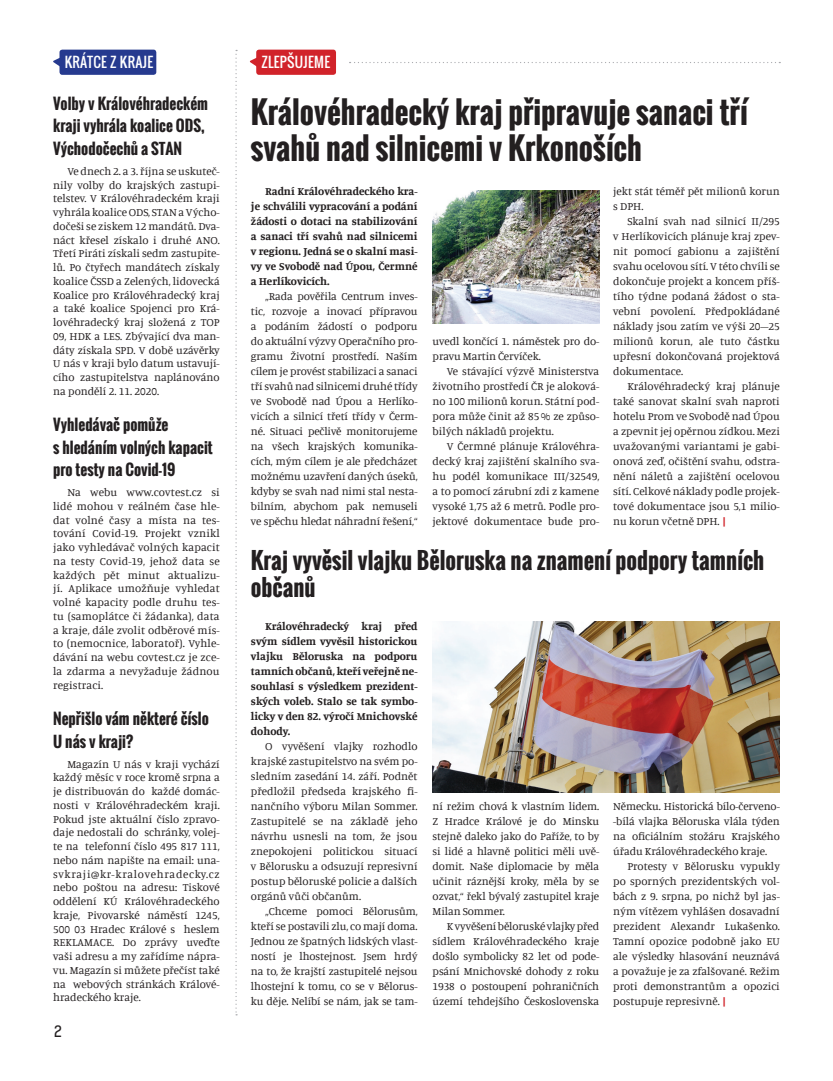
<style>
.page{position:relative;width:833px;height:1081px;background:#fff}
.page>*{position:absolute;margin:0;border:0;box-sizing:border-box;transform-origin:0 0}
.t1{font:700 30px/36px "Oswald";color:#231f20}
.t2{font:700 22.5px/27px "Oswald";color:#231f20}
.t3{font:700 15px/22.5px "Oswald";color:#231f20}
.t4{font:15px "Kelson Sans";color:#231f20}
.t5{font:13.75px "Oswald";letter-spacing:.02em;color:#fff}
.t6{font:11.25px/15px "Manuale";color:#231f20;text-align:justify}
.t7{font:700 11.25px/15px "Manuale";color:#231f20;text-align:justify}
.s1{font-weight:700;color:#d1232a}
</style>
<div class="page">
<svg style="left:235px;top:50px;width:2px;height:965px"></svg>
<svg style="left:349px;top:62px;width:431px;height:1px"></svg>
<svg style="left:53px;top:58px;width:6px;height:8px"></svg>
<div style="left:59px;top:50px;width:97px;height:25px;background:#263a8f;border-radius:3px"></div>
<svg style="left:250px;top:58px;width:6px;height:8px"></svg>
<div style="left:256px;top:50px;width:80px;height:25px;background:#d1232a;border-radius:3px"></div>
<img style="left:432px;top:621px;width:348px;height:171px">
<img style="left:432px;top:190px;width:167px;height:133px">
<p class="t5" style="left:65px;top:52px;width:90px">KRÁTCE Z KRAJE</p>
<p class="t5" style="left:261px;top:52px;width:69px">ZLEPŠUJEME</p>
<h1 class="t1" style="left:251px;top:94px;width:498px">Královéhradecký kraj připravuje sanaci tří svahů nad silnicemi v Krkonoších</h1>
<p class="t7" style="left:251px;top:183px;width:168px;text-indent:14px">Radní Královéhradeckého kra&shy;je schválili vypracování a podání žádosti o dotaci na stabilizování a sanaci tří svahů nad silnicemi v regionu. Jedná se o skalní masi&shy;vy ve Svobodě nad Úpou, Čermné a Herlíkovicích.</p>
<p class="t6" style="left:251px;top:288px;width:168px;text-indent:14px">„Rada pověřila Centrum inves&shy;tic, rozvoje a inovací přípravou a podáním žádostí o podporu do aktuální výzvy Operačního pro&shy;gramu Životní prostředí. Naším cílem je provést stabilizaci a sanaci tří svahů nad silnicemi druhé třídy ve Svobodě nad Úpou a Herlíko&shy;vicích a silnicí třetí třídy v Čerm&shy;né. Situaci pečlivě monitorujeme na všech krajských komunika&shy;cích, mým cílem je ale předcházet možnému uzavření daných úseků, kdyby se svah nad nimi stal nesta&shy;bilním, abychom pak nemuseli ve spěchu hledat náhradní řešení,“</p>
<h2 class="t2" style="left:251px;top:547px;width:515px">Kraj vyvěsil vlajku Běloruska na znamení podpory tamních občanů</h2>
<p class="t7" style="left:251px;top:618px;width:168px;text-indent:14px">Královéhradecký kraj před svým sídlem vyvěsil historickou vlajku Běloruska na podporu tamních občanů, kteří veřejně ne&shy;souhlasí s výsledkem prezident&shy;ských voleb. Stalo se tak symbo&shy;licky v den 82. výročí Mnichovské dohody.</p>
<p class="t6" style="left:251px;top:738px;width:168px;text-indent:14px">O vyvěšení vlajky rozhodlo krajské zastupitelstvo na svém po&shy;sledním zasedání 14. září. Podnět předložil předseda krajského fi&shy;nančního výboru Milan Sommer.<br>Zastupitelé se na základě jeho návrhu usnesli na tom, že jsou znepokojeni politickou situací v Bělorusku a odsuzují represivní postup běloruské policie a dalších orgánů vůči občanům.</p>
<p class="t6" style="left:251px;top:903px;width:168px;text-indent:14px">„Chceme pomoci Bělorusům, kteří se postavili zlu, co mají doma.<br>Jednou ze špatných lidských vlast&shy;ností je lhostejnost. Jsem hrdý na to, že krajští zastupitelé nejsou lhostejní k tomu, co se v Bělorus&shy;ku děje. Nelíbí se nám, jak se tam-</p>
<h3 class="t3" style="left:53px;top:92px;width:156px">Volby v Královéhradeckém kraji vyhrála koalice ODS,<br>Východočechů a STAN</h3>
<p class="t6" style="left:53px;top:164px;width:168px;line-height:13.8px;text-indent:14px">Ve dnech 2. a 3. října se uskuteč&shy;nily volby do krajských zastupi&shy;telstev. V Královéhradeckém kraji vyhrála koalice ODS, STAN a Výcho&shy;dočeši se ziskem 12 mandátů. Dva&shy;náct křesel získalo i druhé ANO.<br>Třetí Piráti získali sedm zastupite&shy;lů. Po čtyřech mandátech získaly koalice ČSSD a Zelených, lidovecká Koalice pro Královéhradecký kraj a také koalice Spojenci pro Krá&shy;lovéhradecký kraj složená z TOP 09, HDK a LES. Zbývající dva man&shy;dáty získala SPD. V době uzávěrky U nás v kraji bylo datum ustavují&shy;cího zastupitelstva naplánováno na pondělí 2. 11. 2020.</p>
<h3 class="t3" style="left:53px;top:414px;width:161px">Vyhledávač pomůže<br>s hledáním volných kapacit pro testy na Covid-19</h3>
<p class="t6" style="left:53px;top:485px;width:168px;line-height:13.8px;text-indent:14px">Na webu www.covtest.cz si lidé mohou v reálném čase hle&shy;dat volné časy a místa na tes&shy;tování Covid-19. Projekt vznikl jako vyhledávač volných kapacit na testy Covid-19, jehož data se každých pět minut aktualizu&shy;jí. Aplikace umožňuje vyhledat volné kapacity podle druhu tes&shy;tu (samoplátce či žádanka), data a kraje, dále zvolit odběrové mís&shy;to (nemocnice, laboratoř). Vyhle&shy;dávání na webu covtest.cz je zce&shy;la zdarma a nevyžaduje žádnou registraci.</p>
<h3 class="t3" style="left:53px;top:707px;width:157px">Nepřišlo vám některé číslo<br>U nás v kraji?</h3>
<p class="t6" style="left:53px;top:756px;width:168px;line-height:13.8px;text-indent:14px">Magazín U nás v kraji vychází každý měsíc v roce kromě srpna a je distribuován do každé domác&shy;nosti v Královéhradeckém kraji.<br>Pokud jste aktuální číslo zpravo&shy;daje nedostali do schránky, volej&shy;te na telefonní číslo 495 817 111, nebo nám napište na email: una&shy;svkraji@kr-kralovehradecky.cz nebo poštou na adresu: Tiskové oddělení KÚ Královéhradeckého kraje, Pivovarské náměstí 1245, 500 03 Hradec Králové s heslem REKLAMACE. Do zprávy uveďte vaši adresu a my zařídíme nápra&shy;vu. Magazín si můžete přečíst také na webových stránkách Králové&shy;hradeckého kraje.</p>
<p class="t6" style="left:613px;top:183px;width:168px">jekt stát téměř pět milionů korun s DPH.</p>
<p class="t6" style="left:613px;top:213px;width:168px;text-indent:14px">Skalní svah nad silnicí II/295 v Herlíkovicích plánuje kraj zpev&shy;nit pomocí gabionu a zajištění svahu ocelovou sítí. V této chvíli se dokončuje projekt a koncem příš&shy;tího týdne podaná žádost o sta&shy;vební povolení. Předpokládané náklady jsou zatím ve výši 20–25 milionů korun, ale tuto částku upřesní dokončovaná projektová dokumentace.</p>
<p class="t6" style="left:613px;top:378px;width:168px;text-indent:14px">Královéhradecký kraj plánuje také sanovat skalní svah naproti hotelu Prom ve Svobodě nad Úpou a zpevnit jej opěrnou zídkou. Mezi uvažovanými variantami je gabi&shy;onová zeď, očištění svahu, odstra&shy;nění náletů a zajištění ocelovou sítí. Celkové náklady podle projek&shy;tové dokumentace jsou 5,1 milio&shy;nu korun včetně DPH. <span class="s1">|</span></p>
<p class="t6" style="left:432px;top:333px;width:168px">uvedl končící 1. náměstek pro do&shy;pravu Martin Červíček.</p>
<p class="t6" style="left:432px;top:363px;width:168px;text-indent:14px">Ve stávající výzvě Ministerstva životního prostředí ČR je aloková&shy;no 100 milionů korun. Státní pod&shy;pora může činit až 85% ze způso&shy;bilých nákladů projektu.</p>
<p class="t6" style="left:432px;top:438px;width:168px;text-indent:14px">V Čermné plánuje Královéhra&shy;decký kraj zajištění skalního sva&shy;hu podél komunikace III/32549, a to pomocí zárubní zdi z kamene vysoké 1,75 až 6 metrů. Podle pro&shy;jektové dokumentace bude pro-</p>
<p class="t6" style="left:613px;top:798px;width:168px">Německu. Historická bílo-červeno--bílá vlajka Běloruska vlála týden na oficiálním stožáru Krajského úřadu Královéhradeckého kraje.</p>
<p class="t6" style="left:613px;top:858px;width:168px;text-indent:14px">Protesty v Bělorusku vypukly po sporných prezidentských vol&shy;bách z 9. srpna, po nichž byl jas&shy;ným vítězem vyhlášen dosavadní prezident Alexandr Lukašenko.<br>Tamní opozice podobně jako EU ale výsledky hlasování neuznává a považuje je za zfalšované. Režim proti demonstrantům a opozici postupuje represivně. <span class="s1">|</span></p>
<p class="t6" style="left:432px;top:798px;width:168px">ní režim chová k vlastním lidem.<br>Z Hradce Králové je do Minsku stejně daleko jako do Paříže, to by si lidé a hlavně politici měli uvě&shy;domit. Naše diplomacie by měla učinit ráznější kroky, měla by se ozvat,“ řekl bývalý zastupitel kraje Milan Sommer.</p>
<p class="t6" style="left:432px;top:918px;width:168px;text-indent:14px">K vyvěšení běloruské vlajky před sídlem Královéhradeckého kraje došlo symbolicky 82 let od pode&shy;psání Mnichovské dohody z roku 1938 o postoupení pohraničních území tehdejšího Československa</p>
<h3 class="t4" style="left:54px;top:1022px;width:9px">2</h3>
</div>
